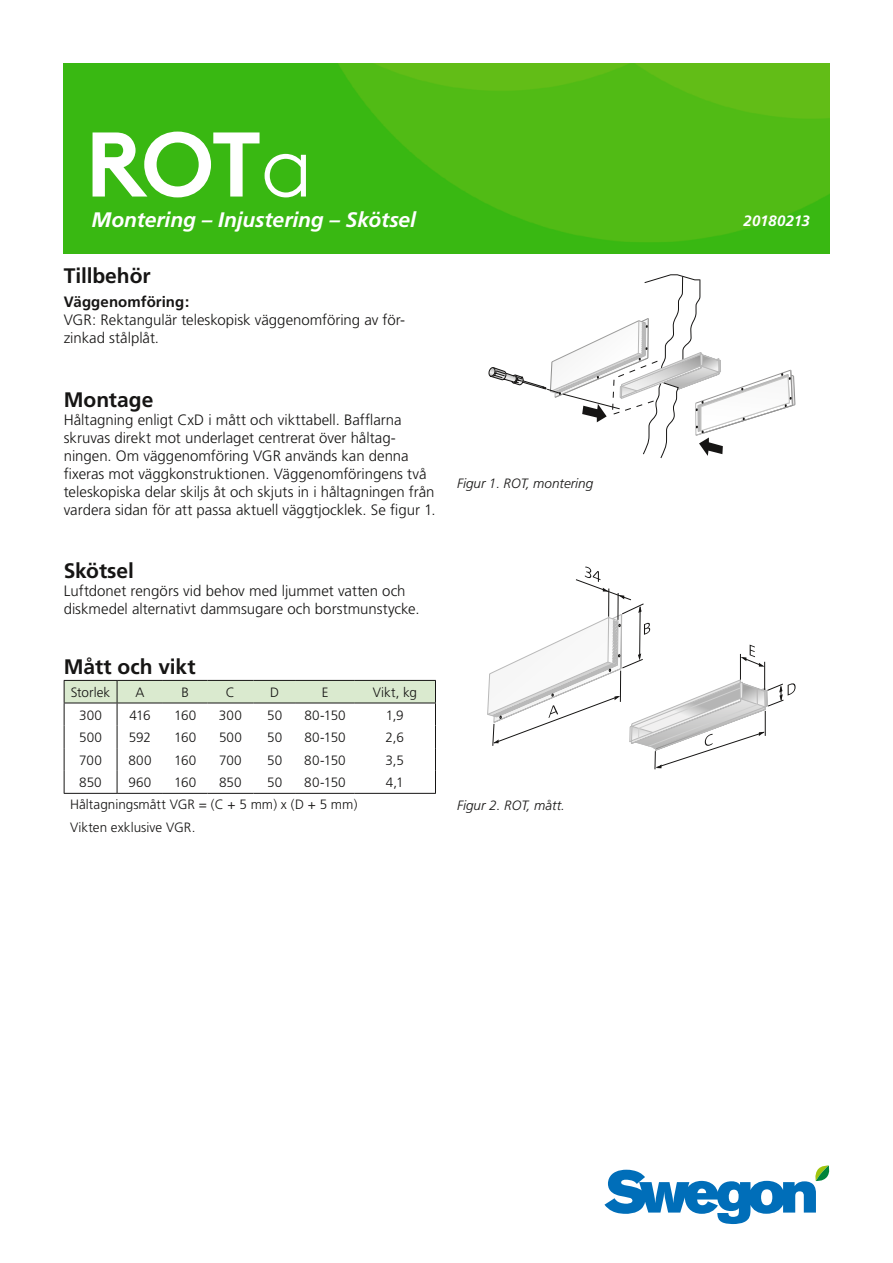
<style>
.page{position:relative;width:893px;height:1263px;background:#fff}
.page>*{position:absolute;margin:0;border:0;box-sizing:border-box;transform-origin:0 0}
.t1{font:700 91.5px "Swegon Brown";color:#fff}
.t2{font:700 21px "Frutiger";color:#161514}
.t3{font:italic 700 21px "Frutiger";letter-spacing:-.005em;color:#fff}
.t4{font:300 15px/18px "Frutiger";color:#161514}
.t5{font:700 15px "Frutiger";letter-spacing:.005em;color:#161514}
.t6{font:italic 700 15px "Frutiger";letter-spacing:-.01em;color:#fff}
.t7{font:300 13.5px/22.5px "Frutiger";letter-spacing:.005em;color:#161514}
.t8{font:italic 300 13.5px "Frutiger";color:#161514}
.s1{font-weight:300}
</style>
<div class="page">
<svg style="left:604px;top:1165px;width:226px;height:59px"></svg>
<img style="left:64px;top:64px;width:765px;height:189px">
<svg style="left:488px;top:274px;width:307px;height:184px"></svg>
<svg style="left:64px;top:680px;width:372px;height:113px"></svg>
<hr style="left:64px;top:793px;width:53px;height:1px;background:#161514">
<hr style="left:117px;top:793px;width:46px;height:1px;background:#161514">
<hr style="left:163px;top:793px;width:44px;height:1px;background:#161514">
<hr style="left:207px;top:793px;width:47px;height:1px;background:#161514">
<hr style="left:254px;top:793px;width:42px;height:1px;background:#161514">
<hr style="left:296px;top:793px;width:58px;height:1px;background:#161514">
<hr style="left:354px;top:793px;width:82px;height:1px;background:#161514">
<svg style="left:487px;top:567px;width:308px;height:203px"></svg>
<h1 class="t1" style="left:85px;top:90px;width:230px">ROT<span class="s1">a</span></h1>
<h2 class="t3" style="left:92px;top:207px;width:326px">Montering – Injustering – Skötsel</h2>
<p class="t6" style="left:743px;top:212px;width:68px">20180213</p>
<h2 class="t2" style="left:64px;top:263px;width:88px">Tillbehör</h2>
<p class="t5" style="left:64px;top:293px;width:127px">Väggenomföring:</p>
<p class="t4" style="left:64px;top:311px;width:343px">VGR: Rektangulär teleskopisk väggenomföring av för&shy;zinkad stålplåt.</p>
<h2 class="t2" style="left:64px;top:387px;width:91px">Montage</h2>
<p class="t4" style="left:64px;top:411px;width:374px">Håltagning enligt CxD i mått och vikttabell. Bafflarna skruvas direkt mot underlaget centrerat över håltag&shy;ningen. Om väggenomföring VGR används kan denna fixeras mot väggkonstruktionen. Väggenomföringens två teleskopiska delar skiljs åt och skjuts in i håltagningen från vardera sidan för att passa aktuell väggtjocklek. Se figur 1.</p>
<h2 class="t2" style="left:64px;top:558px;width:72px">Skötsel</h2>
<p class="t4" style="left:64px;top:582px;width:357px">Luftdonet rengörs vid behov med ljummet vatten och diskmedel alternativt dammsugare och borstmunstycke.</p>
<p class="t8" style="left:457px;top:476px;width:138px">Figur 1. ROT, montering</p>
<h2 class="t2" style="left:64px;top:654px;width:133px">Mått och vikt</h2>
<p class="t7" style="left:71px;top:681px;width:41px">Storlek</p>
<p class="t7" style="left:135px;top:681px;width:11px">A</p>
<p class="t7" style="left:181px;top:681px;width:9px">B</p>
<p class="t7" style="left:226px;top:681px;width:11px">C</p>
<p class="t7" style="left:270px;top:681px;width:11px">D</p>
<p class="t7" style="left:322px;top:681px;width:8px">E</p>
<p class="t7" style="left:373px;top:681px;width:46px">Vikt, kg</p>
<p class="t7" style="left:79px;top:704px;width:25px">300</p>
<p class="t7" style="left:129px;top:704px;width:23px">416</p>
<p class="t7" style="left:174px;top:704px;width:24px">160</p>
<p class="t7" style="left:219px;top:704px;width:25px">300</p>
<p class="t7" style="left:267px;top:704px;width:17px">50</p>
<p class="t7" style="left:304px;top:704px;width:43px">80-150</p>
<p class="t7" style="left:386px;top:704px;width:19px">1,9</p>
<p class="t7" style="left:79px;top:726px;width:25px">500</p>
<p class="t7" style="left:129px;top:726px;width:23px">592</p>
<p class="t7" style="left:174px;top:726px;width:24px">160</p>
<p class="t7" style="left:219px;top:726px;width:25px">500</p>
<p class="t7" style="left:267px;top:726px;width:17px">50</p>
<p class="t7" style="left:304px;top:726px;width:43px">80-150</p>
<p class="t7" style="left:386px;top:726px;width:20px">2,6</p>
<p class="t7" style="left:79px;top:749px;width:24px">700</p>
<p class="t7" style="left:128px;top:749px;width:25px">800</p>
<p class="t7" style="left:174px;top:749px;width:24px">160</p>
<p class="t7" style="left:219px;top:749px;width:24px">700</p>
<p class="t7" style="left:267px;top:749px;width:17px">50</p>
<p class="t7" style="left:304px;top:749px;width:43px">80-150</p>
<p class="t7" style="left:386px;top:749px;width:20px">3,5</p>
<p class="t7" style="left:79px;top:772px;width:24px">850</p>
<p class="t7" style="left:128px;top:772px;width:24px">960</p>
<p class="t7" style="left:174px;top:772px;width:24px">160</p>
<p class="t7" style="left:219px;top:772px;width:24px">850</p>
<p class="t7" style="left:267px;top:772px;width:17px">50</p>
<p class="t7" style="left:304px;top:772px;width:43px">80-150</p>
<p class="t7" style="left:386px;top:772px;width:19px">4,1</p>
<p class="t7" style="left:70px;top:794px;width:289px">Håltagningsmått VGR = (C + 5 mm) x (D + 5 mm)<br>Vikten exklusive VGR.</p>
<p class="t8" style="left:457px;top:797px;width:110px">Figur 2. ROT, mått.</p>
</div>
